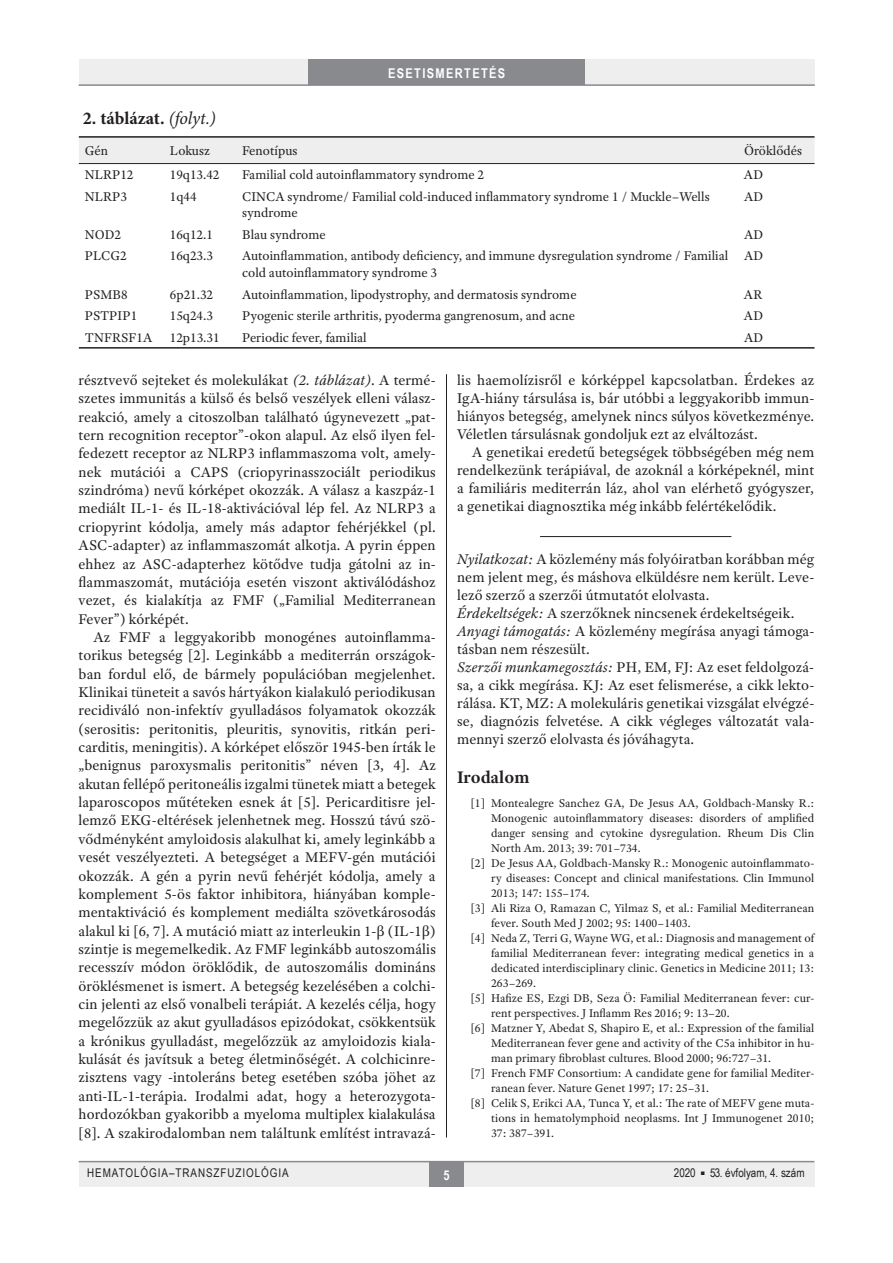
<style>
.page{position:relative;width:893px;height:1263px;background:#fff}
.page>*{position:absolute;margin:0;border:0;box-sizing:border-box;transform-origin:0 0}
.t1{font:700 18px "Minion Pro";color:#231f20}
.t2{font:700 18px "Adobe Text Pro";color:#231f20}
.t3{font:15px/18.3px "Adobe Text Pro";letter-spacing:.005em;color:#231f20;text-align:justify}
.t4{font:13.5px/16.5px "Adobe Text Pro";color:#231f20}
.t5{font:700 13.5px "Arial Narrow";letter-spacing:.1em;color:#fff}
.t6{font:12px "Adobe Text Pro";letter-spacing:.005em;color:#231f20}
.t7{font:12px "Arial Narrow";letter-spacing:.08em;color:#231f20}
.t8{font:12px "Arial Narrow";color:#231f20}
.s1{font-weight:400;font-style:italic}
.s2{font-style:italic}
</style>
<div class="page">
<div style="left:79px;top:1161px;width:735px;height:25px;background:#eeeeef"></div>
<div style="left:429px;top:1161px;width:34px;height:25px;background:#888a8d"></div>
<hr style="left:79px;top:1161px;width:735px;height:1px;background:#888a8d">
<div style="left:79px;top:60px;width:735px;height:25px;background:#eeeeef"></div>
<div style="left:308px;top:60px;width:277px;height:25px;background:#888a8d"></div>
<hr style="left:79px;top:84px;width:736px;height:2px;background:#888a8d">
<hr style="left:446px;top:374px;width:1px;height:763px;background:#231f20">
<hr style="left:540px;top:536px;width:191px;height:1px;background:#231f20">
<div style="left:79px;top:138px;width:735px;height:25px;background:#eeeeef"></div>
<hr style="left:79px;top:163px;width:735px;height:1px;background:#231f20">
<hr style="left:79px;top:136px;width:735px;height:2px;background:#231f20">
<hr style="left:79px;top:347px;width:735px;height:2px;background:#231f20">
<p class="t5" style="left:388px;top:65px;width:119px">ESETISMERTETÉS</p>
<p class="t1" style="left:83px;top:111px;width:135px">2. táblázat. <span class="s1">(folyt.)</span></p>
<p class="t4" style="left:85px;top:144px;width:25px">Gén</p>
<p class="t4" style="left:170px;top:144px;width:42px">Lokusz</p>
<p class="t4" style="left:242px;top:144px;width:57px">Fenotípus</p>
<p class="t4" style="left:744px;top:144px;width:60px">Öröklődés</p>
<p class="t4" style="left:85px;top:167px;width:50px">NLRP12</p>
<p class="t4" style="left:170px;top:167px;width:51px">19q13.42</p>
<p class="t4" style="left:242px;top:167px;width:243px">Familial cold autoinflammatory syndrome 2</p>
<p class="t4" style="left:744px;top:167px;width:21px">AD</p>
<p class="t4" style="left:85px;top:189px;width:44px">NLRP3</p>
<p class="t4" style="left:170px;top:189px;width:28px">1q44</p>
<p class="t4" style="left:242px;top:189px;width:469px">CINCA syndrome/ Familial cold-induced inflammatory syndrome 1 / Muckle–Wells syndrome</p>
<p class="t4" style="left:744px;top:189px;width:21px">AD</p>
<p class="t4" style="left:85px;top:227px;width:38px">NOD2</p>
<p class="t4" style="left:170px;top:227px;width:45px">16q12.1</p>
<p class="t4" style="left:242px;top:227px;width:85px">Blau syndrome</p>
<p class="t4" style="left:744px;top:227px;width:21px">AD</p>
<p class="t4" style="left:85px;top:249px;width:43px">PLCG2</p>
<p class="t4" style="left:170px;top:249px;width:44px">16q23.3</p>
<p class="t4" style="left:242px;top:249px;width:487px">Autoinflammation, antibody deficiency, and immune dysregulation syndrome / Familial cold autoinflammatory syndrome 3</p>
<p class="t4" style="left:744px;top:249px;width:21px">AD</p>
<p class="t4" style="left:85px;top:287px;width:44px">PSMB8</p>
<p class="t4" style="left:170px;top:287px;width:45px">6p21.32</p>
<p class="t4" style="left:242px;top:287px;width:336px">Autoinflammation, lipodystrophy, and dermatosis syndrome</p>
<p class="t4" style="left:744px;top:287px;width:20px">AR</p>
<p class="t4" style="left:85px;top:309px;width:54px">PSTPIP1</p>
<p class="t4" style="left:170px;top:309px;width:45px">15q24.3</p>
<p class="t4" style="left:242px;top:309px;width:334px">Pyogenic sterile arthritis, pyoderma gangrenosum, and acne</p>
<p class="t4" style="left:744px;top:309px;width:21px">AD</p>
<p class="t4" style="left:85px;top:330px;width:69px">TNFRSF1A</p>
<p class="t4" style="left:170px;top:330px;width:51px">12p13.31</p>
<p class="t4" style="left:242px;top:330px;width:126px">Periodic fever, familial</p>
<p class="t4" style="left:744px;top:330px;width:21px">AD</p>
<p class="t3" style="left:79px;top:372px;width:359px">résztvevő sejteket és molekulákat <span class="s2">(2. táblázat)</span>. A termé&shy;szetes immunitás a külső és belső veszélyek elleni válasz&shy;reakció, amely a citoszolban található úgynevezett „pat&shy;tern recognition receptor”-okon alapul. Az első ilyen fel&shy;fedezett receptor az NLRP3 inflammaszoma volt, amely&shy;nek mutációi a CAPS (criopyrinasszociált periodikus szindróma) nevű kórképet okozzák. A válasz a kaszpáz-1 mediált IL-1- és IL-18-aktivációval lép fel. Az NLRP3 a criopyrint kódolja, amely más adaptor fehérjékkel (pl.<br>ASC-adapter) az inflammaszomát alkotja. A pyrin ép pen ehhez az ASC-adapterhez kötődve tudja gátolni az in&shy;flammaszomát, mutációja esetén viszont aktiválódáshoz vezet, és kialakítja az FMF („Familial Mediterranean Fever”) kórképét.</p>
<p class="t3" style="left:79px;top:629px;width:359px;text-indent:15px">Az FMF a leggyakoribb monogénes autoinflamma&shy;torikus betegség [2]. Leginkább a mediterrán országok&shy;ban fordul elő, de bármely populációban megjelenhet.<br>Klinikai tüneteit a savós hártyákon kialakuló periodikusan recidiváló non-infektív gyulladásos folyamatok okozzák (serositis: peritonitis, pleuritis, synovitis, ritkán peri&shy;carditis, meningitis). A kórképet először 1945-ben írták le „benignus paroxysmalis peritonitis” néven [3, 4]. Az akutan fellépő peritoneális izgalmi tünetek miatt a betegek laparoscopos műtéteken esnek át [5]. Pericarditisre jel&shy;lemző EKG-eltérések jelenhetnek meg. Hosszú távú szö&shy;vődményként amyloidosis alakulhat ki, amely leginkább a vesét veszélyezteti. A betegséget a MEFV-gén mutációi okozzák. A gén a pyrin nevű fehérjét kódolja, amely a komplement 5-ös faktor inhibitora, hiányában komple&shy;mentaktiváció és komplement mediálta szövetkárosodás alakul ki [6, 7]. A mutáció miatt az interleukin 1-β (IL-1β) szintje is megemelkedik. Az FMF leginkább autoszomális recesszív módon öröklődik, de autoszomális domináns öröklésmenet is ismert. A betegség kezelésében a colchi&shy;cin jelenti az első vonalbeli terápiát. A kezelés célja, hogy megelőzzük az akut gyulladásos epizódokat, csökkentsük a krónikus gyulladást, megelőzzük az amyloidozis kiala&shy;kulását és javítsuk a beteg életminőségét. A colchicinre&shy;zisztens vagy -intoleráns beteg esetében szóba jöhet az anti-IL-1-terápia. Irodalmi adat, hogy a heterozygota&shy;hordozókban gyakoribb a myeloma multiplex kialakulása [8]. A szakirodalomban nem találtunk említést intravazá-</p>
<p class="t3" style="left:457px;top:372px;width:359px">lis haemolízisről e kórképpel kapcsolatban. Érdekes az IgA-hiány társulása is, bár utóbbi a leggyakoribb immun&shy;hiányos betegség, amelynek nincs súlyos következménye.<br>Véletlen társulásnak gondoljuk ezt az elváltozást.</p>
<p class="t3" style="left:457px;top:445px;width:359px;text-indent:15px">A genetikai eredetű betegségek többségében még nem rendelkezünk terápiával, de azoknál a kórképeknél, mint a familiáris mediterrán láz, ahol van elérhető gyógyszer, a genetikai diagnosztika még inkább felértékelődik.</p>
<p class="t3" style="left:457px;top:551px;width:359px;text-align:left"><span class="s2">Nyilatkozat:</span> A közlemény más folyóiratban korábban még nem jelent meg, és máshova elküldésre nem került. Leve&shy;lező szerző a szerzői útmutatót elolvasta.<br><span class="s2">Érdekeltségek:</span> A szerzőknek nincsenek érdekeltségeik.<br><span class="s2">Anyagi támogatás:</span> A közlemény megírása anyagi támoga&shy;tásban nem részesült.<br><span class="s2">Szerzői munkamegosztás:</span> PH, EM, FJ: Az eset feldolgozá&shy;sa, a cikk megírása. KJ: Az eset felismerése, a cikk lekto&shy;rálása. KT, MZ: A molekuláris genetikai vizsgálat elvégzé&shy;se, diagnózis felvetése. A cikk végleges változatát vala&shy;mennyi szerző elolvasta és jóváhagyta.</p>
<p class="t2" style="left:457px;top:770px;width:74px">Irodalom</p>
<p class="t6" style="left:471px;top:798px;width:345px">[1] Montealegre Sanchez GA, De Jesus AA, Goldbach-Mansky R.:</p>
<p class="t6" style="left:491px;top:813px;width:325px">Monogenic autoinflammatory diseases: disorders of amplified</p>
<p class="t6" style="left:491px;top:828px;width:325px">danger sensing and cytokine dysregulation. Rheum Dis Clin</p>
<p class="t6" style="left:491px;top:843px;width:151px">North Am. 2013; 39: 701–734.</p>
<p class="t6" style="left:471px;top:858px;width:345px">[2] De Jesus AA, Goldbach-Mansky R.: Monogenic autoinflammato-</p>
<p class="t6" style="left:491px;top:873px;width:325px">ry diseases: Concept and clinical manifestations. Clin Immunol</p>
<p class="t6" style="left:491px;top:888px;width:100px">2013; 147: 155–174.</p>
<p class="t6" style="left:471px;top:903px;width:345px">[3] Ali Riza O, Ramazan C, Yilmaz S, et al.: Familial Mediterranean</p>
<p class="t6" style="left:491px;top:918px;width:201px">fever. South Med J 2002; 95: 1400–1403.</p>
<p class="t6" style="left:471px;top:933px;width:345px">[4] Neda Z, Terri G, Wayne WG, et al.: Diagnosis and management of</p>
<p class="t6" style="left:491px;top:948px;width:325px">familial Mediterranean fever: integrating medical genetics in a</p>
<p class="t6" style="left:491px;top:963px;width:325px">dedicated interdisciplinary clinic. Genetics in Medicine 2011; 13:</p>
<p class="t6" style="left:491px;top:978px;width:46px">263–269.</p>
<p class="t6" style="left:471px;top:994px;width:345px">[5] Hafize ES, Ezgi DB, Seza Ö: Familial Mediterranean fever: cur-</p>
<p class="t6" style="left:491px;top:1009px;width:240px">rent perspectives. J Inflamm Res 2016; 9: 13–20.</p>
<p class="t6" style="left:471px;top:1024px;width:345px">[6] Matzner Y, Abedat S, Shapiro E, et al.: Expression of the familial</p>
<p class="t6" style="left:491px;top:1039px;width:325px">Mediterranean fever gene and activity of the C5a inhibitor in hu-</p>
<p class="t6" style="left:491px;top:1054px;width:281px">man primary fibroblast cultures. Blood 2000; 96:727–31.</p>
<p class="t6" style="left:471px;top:1069px;width:345px">[7] French FMF Consortium: A candidate gene for familial Mediter-</p>
<p class="t6" style="left:491px;top:1084px;width:219px">ranean fever. Nature Genet 1997; 17: 25–31.</p>
<p class="t6" style="left:471px;top:1099px;width:345px">[8] Celik S, Erikci AA, Tunca Y, et al.: The rate of MEFV gene muta-</p>
<p class="t6" style="left:491px;top:1114px;width:325px">tions in hematolymphoid neoplasms. Int J Immunogenet 2010;</p>
<p class="t6" style="left:491px;top:1129px;width:65px">37: 387–391.</p>
<p class="t7" style="left:87px;top:1166px;width:203px">HEMATOLÓGIA–TRANSZFUZIOLÓGIA</p>
<p class="t5" style="left:443px;top:1167px;width:8px">5</p>
<p class="t8" style="left:674px;top:1166px;width:132px">2020 <sup>■</sup> 53. évfolyam, 4. szám</p>
</div>
